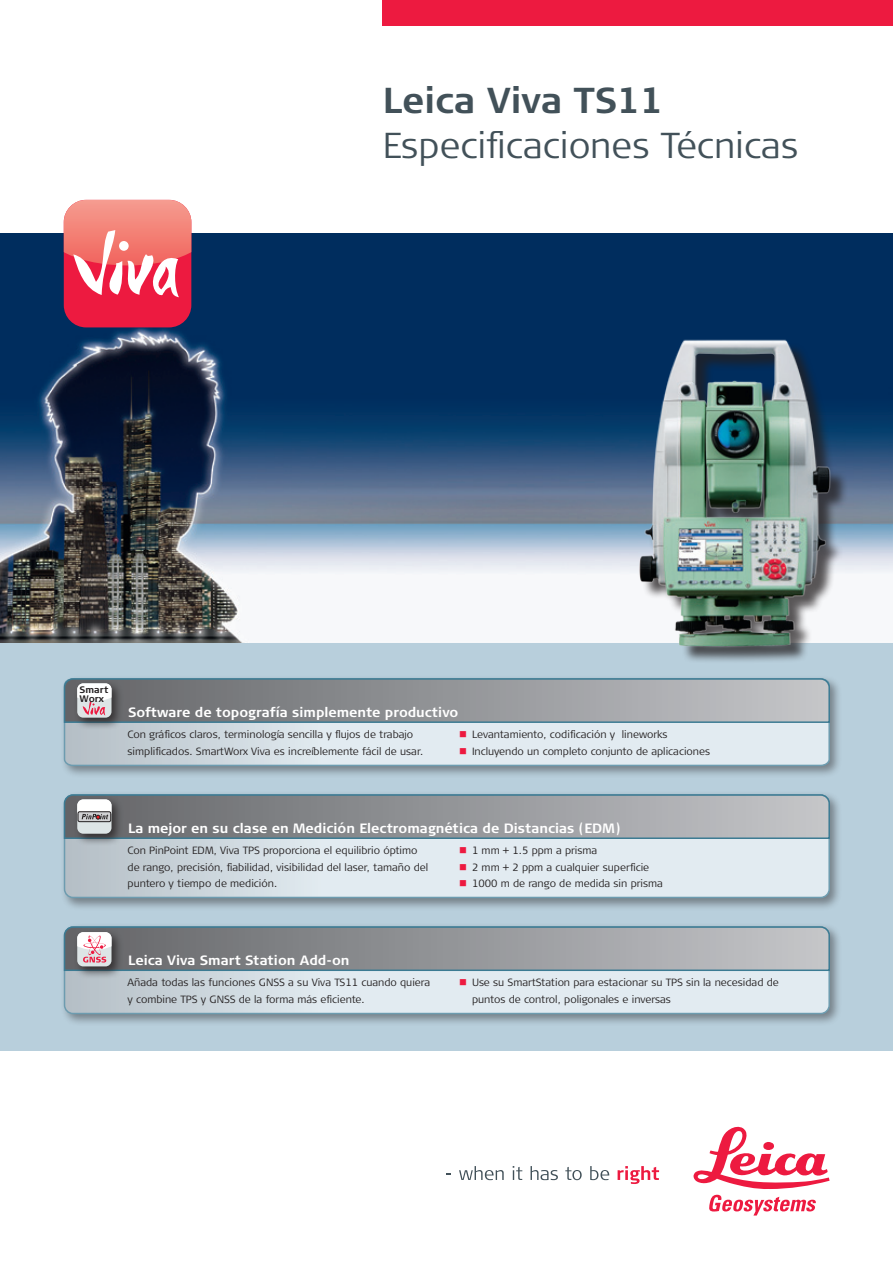
<style>
.page{position:relative;width:893px;height:1263px;background:#fff}
.page>*{position:absolute;margin:0;border:0;box-sizing:border-box;transform-origin:0 0}
.t1{font:300 36px "Signa Column";color:#425159}
.t2{font:700 36px "Signa Column";color:#425159}
.t3{font:700 13.5px "Signa Column";color:#fff}
.t4{font:300 10.5px/16.5px "Signa Column";color:#231f20}
.t5{font:700 9.45px/8.7px "Signa Column";color:#231f20}
.s1{color:#ed1a40}
</style>
<div class="page">
<div style="left:0;top:642px;width:893px;height:408px;background:#b8cfdc"></div>
<svg style="left:459px;top:1166px;width:45px;height:14px"></svg>
<svg style="left:513px;top:1166px;width:9px;height:14px"></svg>
<svg style="left:531px;top:1166px;width:27px;height:14px"></svg>
<svg style="left:565px;top:1167px;width:17px;height:13px"></svg>
<svg style="left:590px;top:1166px;width:19px;height:14px"></svg>
<svg style="left:618px;top:1166px;width:41px;height:18px"></svg>
<svg style="left:693px;top:1127px;width:136px;height:62px"></svg>
<svg style="left:709px;top:1195px;width:107px;height:20px"></svg>
<img style="left:0;top:234px;width:893px;height:408px">
<div style="left:383px;top:0;width:510px;height:26px;background:#ed1a40"></div>
<div style="left:60px;top:674px;width:782px;height:104px;background:#231f20;opacity:.75"></div>
<svg style="left:63px;top:724px;width:768px;height:43px"></svg>
<div style="left:73px;top:679px;width:51px;height:51px;background:#231f20;opacity:.75"></div>
<svg style="left:63px;top:677px;width:768px;height:47px"></svg>
<div style="left:60px;top:922px;width:782px;height:104px;background:#231f20;opacity:.75"></div>
<svg style="left:65px;top:927px;width:764px;height:86px"></svg>
<div style="left:64px;top:926px;width:766px;height:88px;border:2px solid #3c7b93;border-radius:9px"></div>
<div style="left:73px;top:928px;width:51px;height:51px;background:#231f20;opacity:.75"></div>
<svg style="left:63px;top:925px;width:768px;height:47px"></svg>
<div style="left:60px;top:790px;width:782px;height:121px;background:#231f20;opacity:.75"></div>
<svg style="left:65px;top:795px;width:764px;height:102px"></svg>
<div style="left:64px;top:794px;width:766px;height:104px;border:2px solid #3c7b93;border-radius:9px"></div>
<div style="left:73px;top:795px;width:51px;height:51px;background:#231f20;opacity:.75"></div>
<svg style="left:63px;top:793px;width:768px;height:47px"></svg>
<div style="left:642px;top:343px;width:206px;height:321px;background:#231f20;opacity:.75"></div>
<img style="left:626px;top:329px;width:214px;height:329px">
<div style="left:64px;top:200px;width:127px;height:127px;background:#ed1a40;border-radius:22px"></div>
<svg style="left:64px;top:200px;width:127px;height:97px"></svg>
<div style="left:119px;top:241px;width:10px;height:10px;background:#fff;border-radius:50%"></div>
<h1 class="t2" style="left:383px;top:79px;width:282px">Leica Viva TS11</h1>
<h1 class="t1" style="left:383px;top:125px;width:417px">Especificaciones Técnicas</h1>
<p class="t5" style="left:80px;top:686px;width:30px">Smart<br>Worx</p>
<p class="t3" style="left:128px;top:705px;width:332px">Software de topografía simplemente productivo</p>
<p class="t4" style="left:128px;top:726px;width:297px">Con gráficos claros, terminología sencilla y flujos de trabajo simplificados. SmartWorx Viva es increíblemente fácil de usar.</p>
<p class="t4" style="left:459px;top:726px;width:210px"><span class="s1">■</span> Levantamiento, codificación y lineworks</p>
<p class="t4" style="left:459px;top:743px;width:252px"><span class="s1">■</span> Incluyendo un completo conjunto de aplicaciones</p>
<p class="t3" style="left:128px;top:821px;width:494px">La mejor en su clase en Medición Electromagnética de Distancias (EDM)</p>
<p class="t4" style="left:128px;top:842px;width:302px">Con PinPoint EDM, Viva TPS proporciona el equilibrio óptimo de rango, precisión, fiabilidad, visibilidad del laser, tamaño del puntero y tiempo de medición.</p>
<p class="t4" style="left:459px;top:842px;width:140px"><span class="s1">■</span> 1 mm + 1.5 ppm a prisma</p>
<p class="t4" style="left:459px;top:859px;width:191px"><span class="s1">■</span> 2 mm + 2 ppm a cualquier superficie</p>
<p class="t4" style="left:459px;top:875px;width:205px"><span class="s1">■</span> 1000 m de rango de medida sin prisma</p>
<p class="t3" style="left:128px;top:953px;width:223px">Leica Viva Smart Station Add-on</p>
<p class="t4" style="left:128px;top:974px;width:304px">Añada todas las funciones GNSS a su Viva TS11 cuando quiera y combine TPS y GNSS de la forma más eficiente.</p>
<p class="t4" style="left:472px;top:974px;width:308px;text-indent:-13px"><span class="s1">■</span> Use su SmartStation para estacionar su TPS sin la necesidad de puntos de control, poligonales e inversas</p>
</div>
